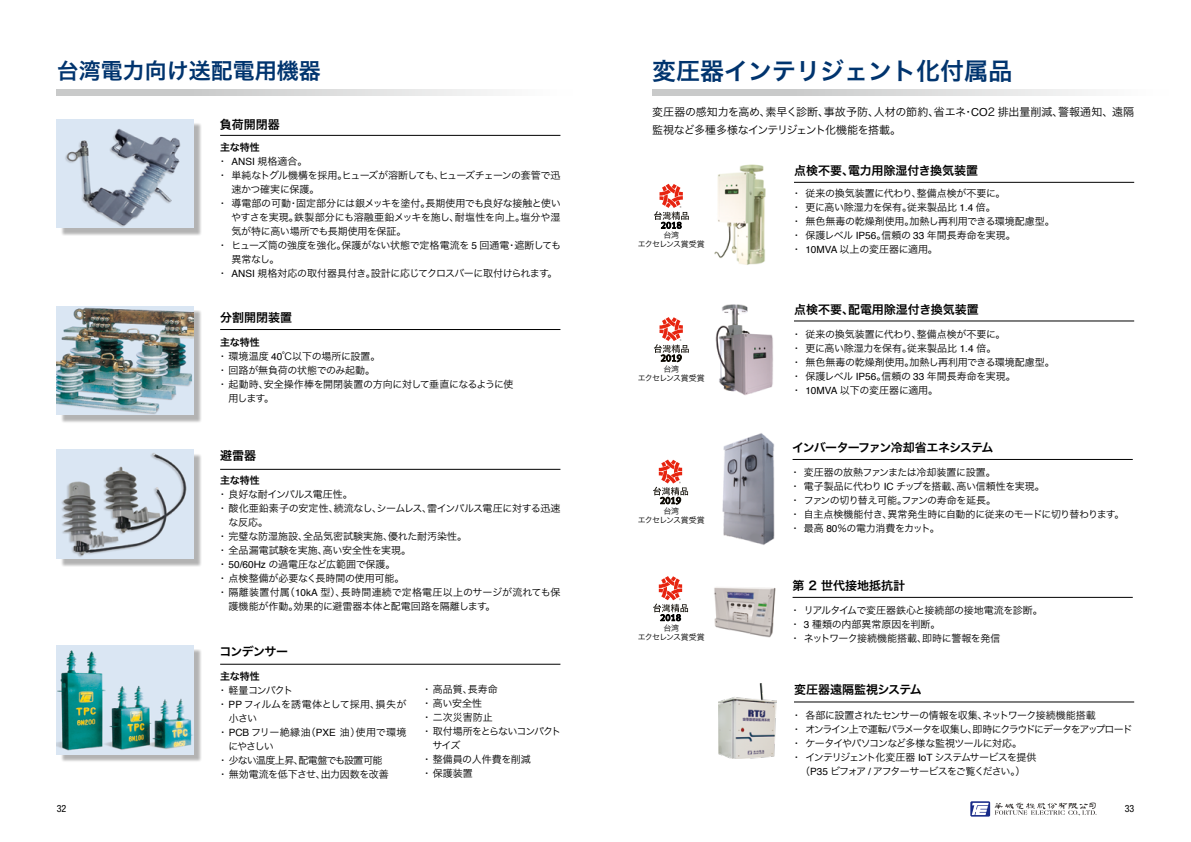
<style>
.page{position:relative;width:1191px;height:842px;background:#fff}
.page>*{position:absolute;margin:0;border:0;box-sizing:border-box;transform-origin:0 0}
.t1{font:24px "Hira Kaku Pro N W6";color:#00346e}
.t2{font:22px "Hira Kaku Pro N W6";color:#00346e}
.t3{font:12px "Hira Kaku Pro N W6";color:#000}
.t4{font:12px "Hira Kaku Pro N W6";letter-spacing:-.06em;color:#000}
.t5{font:11px/18px "Hira Kaku Pro N W3";letter-spacing:-.025em;color:#000}
.t6{font:10px/14px "Hira Kaku Pro N W3";letter-spacing:-.03em;color:#000}
.t7{font:10px "Hira Kaku Pro N W3";color:#000}
.t8{font:10px "Hira Kaku Pro N W3";letter-spacing:-.09em;color:#000}
.t9{font:10px "Hira Kaku Pro N W3";letter-spacing:-.055em;color:#000}
.t10{font:10px "Hira Kaku Pro N W3";letter-spacing:.025em;color:#000}
.t11{font:10px "Hira Kaku Pro N W3";letter-spacing:-.005em;color:#000}
.t12{font:10px "Hira Kaku Pro N W3";letter-spacing:-.11em;color:#000}
.t13{font:10px "Hira Kaku Pro N W3";letter-spacing:-.01em;color:#000}
.t14{font:10px "Hira Kaku Pro N W3";letter-spacing:-.05em;color:#000}
.t15{font:10px "Hira Kaku Pro N W6";letter-spacing:-.015em;color:#000}
.t16{font:10px "Hira Kaku Pro N W3";letter-spacing:-.1em;color:#000}
.t17{font:condensed 10px "Helvetica Neue";color:#000}
.t18{font:8px/9px "Hira Kaku Pro N W3";letter-spacing:-.08em;color:#000;text-align:center}
.s1{font-family:"Helvetica"}
</style>
<div class="page">
<svg style="left:57px;top:89px;width:437px;height:7px;background:#d8d8d8"></svg>
<svg style="left:652px;top:89px;width:438px;height:7px;background:#d8d8d8"></svg>
<hr style="left:220px;top:135px;width:340px;height:1px;background:#000">
<hr style="left:220px;top:329px;width:340px;height:1px;background:#000">
<hr style="left:220px;top:469px;width:340px;height:1px;background:#000">
<hr style="left:220px;top:664px;width:340px;height:1px;background:#000">
<div style="left:60px;top:649px;width:142px;height:113px;background:#000;opacity:.3"></div>
<img style="left:57px;top:645px;width:136px;height:109px">
<div style="left:60px;top:310px;width:142px;height:113px;background:#000;opacity:.3"></div>
<img style="left:57px;top:306px;width:136px;height:109px">
<div style="left:60px;top:453px;width:142px;height:113px;background:#000;opacity:.3"></div>
<img style="left:57px;top:450px;width:136px;height:108px">
<div style="left:60px;top:123px;width:142px;height:113px;background:#000;opacity:.3"></div>
<img style="left:57px;top:119px;width:136px;height:109px">
<hr style="left:794px;top:182px;width:340px;height:1px;background:#000">
<hr style="left:794px;top:321px;width:340px;height:1px;background:#000">
<hr style="left:794px;top:702px;width:340px;height:1px;background:#000">
<hr style="left:792px;top:459px;width:340px;height:1px;background:#000">
<hr style="left:792px;top:597px;width:340px;height:1px;background:#000">
<img style="left:714px;top:164px;width:52px;height:101px">
<img style="left:715px;top:304px;width:58px;height:91px">
<img style="left:719px;top:684px;width:57px;height:74px">
<img style="left:722px;top:433px;width:53px;height:112px">
<img style="left:714px;top:587px;width:62px;height:50px">
<svg style="left:654px;top:184px;width:35px;height:45px"></svg>
<svg style="left:653px;top:576px;width:35px;height:45px"></svg>
<svg style="left:654px;top:317px;width:35px;height:45px"></svg>
<svg style="left:653px;top:459px;width:35px;height:45px"></svg>
<svg style="left:994px;top:802px;width:102px;height:14px"></svg>
<svg style="left:970px;top:801px;width:20px;height:16px"></svg>
<svg style="left:971px;top:803px;width:17px;height:12px"></svg>
<h2 class="t2" style="left:57px;top:50px;width:265px">台湾電力向け送配電用機器</h2>
<h1 class="t1" style="left:652px;top:50px;width:361px">変圧器インテリジェント化付属品</h1>
<p class="t3" style="left:220px;top:114px;width:61px">負荷開閉器</p>
<p class="t15" style="left:220px;top:138px;width:41px">主な特性</p>
<p class="t6" style="left:218px;top:154px;width:91px">・ <span class="s1">ANSI</span> 規格適合。</p>
<p class="t9" style="left:218px;top:166px;width:344px">・単純なトグル機構を採用。ヒューズが溶断しても、ヒューズチェーンの套管で迅</p>
<p class="t6" style="left:231px;top:182px;width:89px">速かつ確実に保護。</p>
<p class="t6" style="left:218px;top:196px;width:344px">・導電部の可動・固定部分には銀メッキを塗付。長期使用でも良好な接触と使い</p>
<p class="t6" style="left:231px;top:210px;width:331px">やすさを実現。鉄製部分にも溶融亜鉛メッキを施し、耐塩性を向上。塩分や湿</p>
<p class="t6" style="left:231px;top:224px;width:177px">気が特に高い場所でも長期使用を保証。</p>
<p class="t6" style="left:218px;top:238px;width:345px">・ヒューズ筒の強度を強化。保護がない状態で定格電流を <span class="s1">5</span> 回通電・遮断しても</p>
<p class="t6" style="left:231px;top:252px;width:50px">異常なし。</p>
<p class="t6" style="left:218px;top:266px;width:341px">・ <span class="s1">ANSI</span> 規格対応の取付器具付き。設計に応じてクロスバーに取付けられます。</p>
<p class="t3" style="left:220px;top:307px;width:73px">分割開閉装置</p>
<p class="t15" style="left:220px;top:333px;width:41px">主な特性</p>
<p class="t7" style="left:218px;top:348px;width:164px">・環境温度 <span class="s1">40</span>℃以下の場所に設置。</p>
<p class="t6" style="left:218px;top:363px;width:159px">・回路が無負荷の状態でのみ起動。</p>
<p class="t6" style="left:218px;top:377px;width:297px">・起動時、安全操作棒を開閉装置の方向に対して垂直になるように使</p>
<p class="t6" style="left:228px;top:391px;width:47px">用します。</p>
<p class="t3" style="left:220px;top:445px;width:37px">避雷器</p>
<p class="t15" style="left:220px;top:472px;width:41px">主な特性</p>
<p class="t6" style="left:218px;top:487px;width:137px">・良好な耐インパルス電圧性。</p>
<p class="t6" style="left:218px;top:501px;width:344px">・酸化亜鉛素子の安定性、続流なし、シームレス、雷インパルス電圧に対する迅速</p>
<p class="t6" style="left:228px;top:515px;width:41px">な反応。</p>
<p class="t7" style="left:218px;top:528px;width:251px">・完璧な防湿施設、全品気密試験実施、優れた耐汚染性。</p>
<p class="t7" style="left:218px;top:542px;width:195px">・全品漏電試験を実施、高い安全性を実現。</p>
<p class="t6" style="left:218px;top:557px;width:179px">・ <span class="s1">50/60Hz</span> の過電圧など広範囲で保護。</p>
<p class="t13" style="left:218px;top:570px;width:188px">・点検整備が必要なく長時間の使用可能。</p>
<p class="t10" style="left:218px;top:584px;width:344px">・隔離装置付属（<span class="s1">10kA</span> 型）、長時間連続で定格電圧以上のサージが流れても保</p>
<p class="t11" style="left:229px;top:598px;width:268px">護機能が作動。効果的に避雷器本体と配電回路を隔離します。</p>
<p class="t3" style="left:219px;top:641px;width:70px">コンデンサー</p>
<p class="t15" style="left:220px;top:667px;width:41px">主な特性</p>
<p class="t8" style="left:218px;top:681px;width:77px">・軽量コンパクト</p>
<p class="t11" style="left:218px;top:695px;width:190px">・ <span class="s1">PP</span> フィルムを誘電体として採用、損失が</p>
<p class="t6" style="left:229px;top:711px;width:30px">小さい</p>
<p class="t10" style="left:218px;top:723px;width:190px">・ <span class="s1">PCB</span> フリー絶縁油（<span class="s1">PXE</span> 油）使用で環境</p>
<p class="t6" style="left:228px;top:739px;width:47px">にやさしい</p>
<p class="t14" style="left:218px;top:751px;width:166px">・少ない温度上昇、配電盤でも設置可能</p>
<p class="t6" style="left:218px;top:767px;width:173px">・無効電流を低下させ、出力因数を改善</p>
<p class="t6" style="left:422px;top:682px;width:77px">・高品質、長寿命</p>
<p class="t6" style="left:422px;top:696px;width:62px">・高い安全性</p>
<p class="t6" style="left:422px;top:710px;width:72px">・二次災害防止</p>
<p class="t16" style="left:422px;top:723px;width:141px">・取付場所をとらないコンパクト</p>
<p class="t6" style="left:432px;top:738px;width:29px">サイズ</p>
<p class="t6" style="left:422px;top:752px;width:111px">・整備員の人件費を削減</p>
<p class="t6" style="left:422px;top:766px;width:52px">・保護装置</p>
<p class="t5" style="left:652px;top:102px;width:483px">変圧器の感知力を高め、素早く診断、事故予防、人材の節約、省エネ・<span class="s1">CO</span>2 排出量削減、警報通知、遠隔監視など多種多様なインテリジェント化機能を搭載。</p>
<p class="t3" style="left:794px;top:160px;width:186px">点検不要、電力用除湿付き換気装置</p>
<p class="t6" style="left:791px;top:186px;width:265px">・従来の換気装置に代わり、整備点検が不要に。<br>・更に高い除湿力を保有。従来製品比 <span class="s1">1.4</span> 倍。<br>・無色無毒の乾燥剤使用。加熱し再利用できる環境配慮型。・保護レベル <span class="s1">IP56</span>。信頼の <span class="s1">33</span> 年間長寿命を実現。<br>・ <span class="s1">10MVA</span> 以上の変圧器に適用。</p>
<p class="t18" style="left:638px;top:230px;width:68px">台湾<br>エクセレンス賞受賞</p>
<p class="t18" style="left:638px;top:364px;width:68px">台湾<br>エクセレンス賞受賞</p>
<p class="t18" style="left:638px;top:506px;width:68px">台湾<br>エクセレンス賞受賞</p>
<p class="t18" style="left:638px;top:623px;width:68px">台湾<br>エクセレンス賞受賞</p>
<p class="t3" style="left:794px;top:299px;width:186px">点検不要、配電用除湿付き換気装置</p>
<p class="t6" style="left:791px;top:327px;width:265px">・従来の換気装置に代わり、整備点検が不要に。<br>・更に高い除湿力を保有。従来製品比 <span class="s1">1.4</span> 倍。<br>・無色無毒の乾燥剤使用。加熱し再利用できる環境配慮型。・保護レベル <span class="s1">IP56</span>。信頼の <span class="s1">33</span> 年間長寿命を実現。<br>・ <span class="s1">10MVA</span> 以下の変圧器に適用。</p>
<p class="t4" style="left:792px;top:437px;width:203px">インバーターファン冷却省エネシステム</p>
<p class="t6" style="left:790px;top:465px;width:336px">・変圧器の放熱ファンまたは冷却装置に設置。<br>・電子製品に代わり <span class="s1">IC</span> チップを搭載、高い信頼性を実現。<br>・ファンの切り替え可能。ファンの寿命を延長。<br>・自主点検機能付き、異常発生時に自動的に従来のモードに切り替わります。・最高 <span class="s1">80</span>％の電力消費をカット。</p>
<p class="t3" style="left:792px;top:575px;width:114px">第 2 世代接地抵抗計</p>
<p class="t6" style="left:790px;top:603px;width:254px">・リアルタイムで変圧器鉄心と接続部の接地電流を診断。・ <span class="s1">3</span> 種類の内部異常原因を判断。<br>・ネットワーク接続機能搭載、即時に警報を発信</p>
<p class="t3" style="left:794px;top:679px;width:129px">変圧器遠隔監視システム</p>
<p class="t6" style="left:791px;top:707px;width:306px">・各部に設置されたセンサーの情報を収集、ネットワーク接続機能搭載</p>
<p class="t12" style="left:791px;top:720px;width:342px">・オンライン上で運転パラメータを収集し、即時にクラウドにデータをアップロード</p>
<p class="t9" style="left:791px;top:734px;width:232px">・ケータイやパソコンなど多様な監視ツールに対応。</p>
<p class="t8" style="left:791px;top:748px;width:246px">・インテリジェント化変圧器 <span class="s1">IoT</span> システムサービスを提供</p>
<p class="t8" style="left:800px;top:762px;width:227px">（<span class="s1">P35</span> ビフォア <span class="s1">/</span> アフターサービスをご覧ください。）</p>
<p class="t17" style="left:57px;top:803px;width:11px">32</p>
<p class="t17" style="left:1124px;top:803px;width:11px">33</p>
</div>
